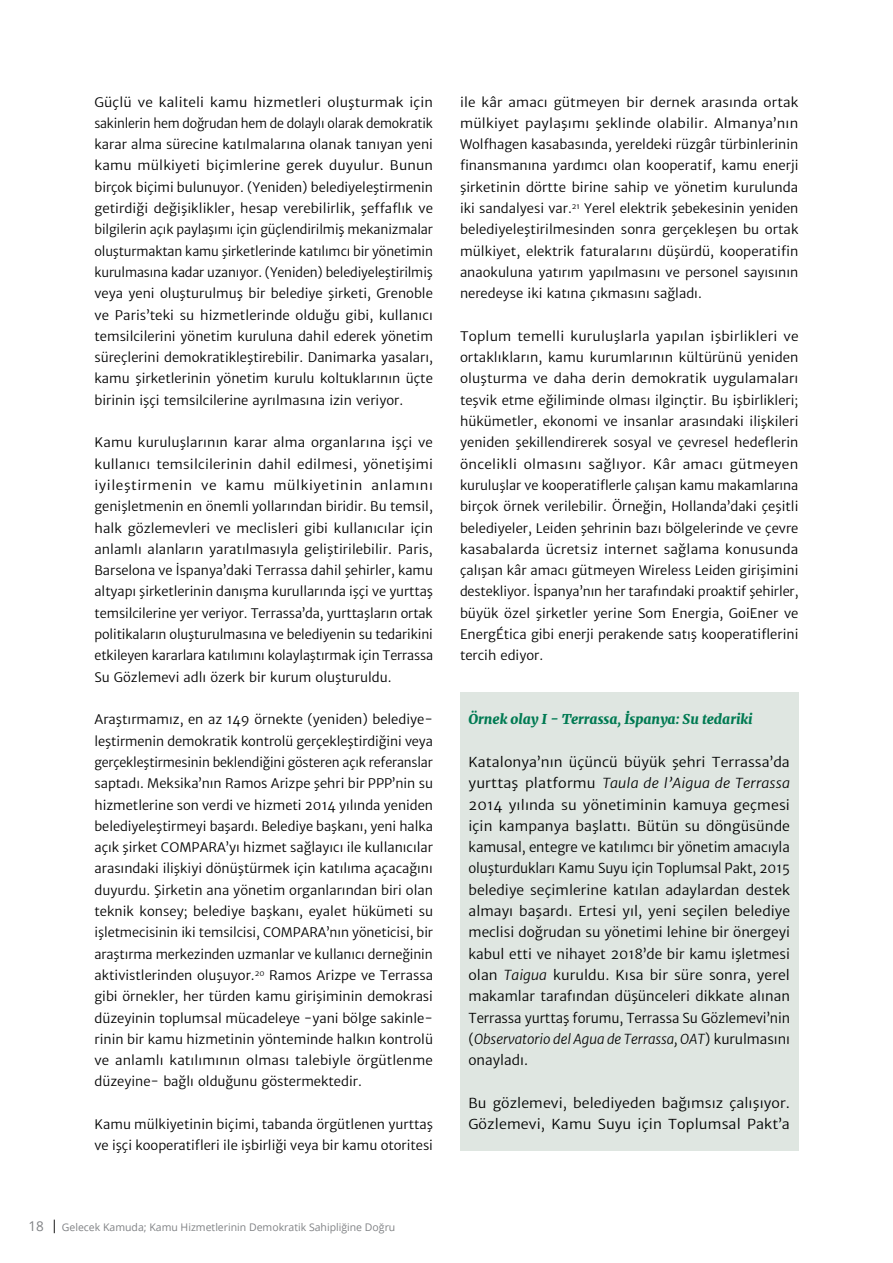
<style>
.page{position:relative;width:893px;height:1263px;background:#fff}
.page>*{position:absolute;margin:0;border:0;box-sizing:border-box;transform-origin:0 0}
.t1{font:13.65px/21.3px "Merriweather Sans";letter-spacing:.005em;color:#000;text-align:justify}
.t2{font:13.65px/21.3px "Merriweather Sans";letter-spacing:.005em;color:#000;scale:1.04 1}
.t3{font:italic 900 13.65px "Merriweather";color:#007a52}
.t4{font:13.05px/21.3px "Merriweather Sans";color:#000;text-align:justify}
.t5{font:13.05px/21.3px "Merriweather Sans";color:#000;text-align:justify;scale:1.04 1}
.t6{font:10.5px "Open Sans";color:#808285}
.s1{font-size:13.5px}
.s2{font-size:13.5px;color:#000}
.s3{font-style:italic}
</style>
<div class="page">
<div style="left:460px;top:692px;width:338px;height:458px;background:#dfe6e1"></div>
<p class="t5" style="left:94px;top:91px;width:327px">Güçlü ve kaliteli kamu hizmetleri oluşturmak için sakinlerin hem doğrudan hem de dolaylı olarak demokratik karar alma sürecine katılmalarına olanak tanıyan yeni kamu mülkiyeti biçimlerine gerek duyulur. Bunun birçok biçimi bulunuyor. (Yeniden) belediyeleştirmenin getirdiği değişiklikler, hesap verebilirlik, şeffaflık ve bilgilerin açık paylaşımı için güçlendirilmiş mekanizmalar oluşturmaktan kamu şirketlerinde katılımcı bir yönetimin kurulmasına kadar uzanıyor. (Yeniden) belediyeleştirilmiş veya yeni oluşturulmuş bir belediye şirketi, Grenoble ve Paris’teki su hizmetlerinde olduğu gibi, kullanıcı temsilcilerini yönetim kuruluna dahil ederek yönetim süreçlerini demokratikleştirebilir. Danimarka yasaları, kamu şirketlerinin yönetim kurulu koltuklarının üçte birinin işçi temsilcilerine ayrılmasına izin veriyor.</p>
<p class="t4" style="left:94px;top:432px;width:340px">Kamu kuruluşlarının karar alma organlarına işçi ve kullanıcı temsilcilerinin dahil edilmesi, yönetişimi iyileştirmenin ve kamu mülkiyetinin anlamını genişletmenin en önemli yollarından biridir. Bu temsil, halk gözlemevleri ve meclisleri gibi kullanıcılar için anlamlı alanların yaratılmasıyla geliştirilebilir. Paris, Barselona ve İspanya’daki Terrassa dahil şehirler, kamu altyapı şirketlerinin danışma kurullarında işçi ve yurttaş temsilcilerine yer veriyor. Terrassa’da, yurttaşların ortak politikaların oluşturulmasına ve belediyenin su tedarikini etkileyen kararlara katılımını kolaylaştırmak için Terrassa Su Gözlemevi adlı özerk bir kurum oluşturuldu.</p>
<p class="t4" style="left:94px;top:709px;width:340px">Araştırmamız, en az 149 örnekte (yeniden) belediye&shy;leştirmenin demokratik kontrolü gerçekleştirdiğini veya gerçekleştirmesinin beklendiğini gösteren açık referanslar saptadı. Meksika’nın Ramos Arizpe şehri bir PPP’nin su hizmetlerine son verdi ve hizmeti 2014 yılında yeniden belediyeleştirmeyi başardı. Belediye başkanı, yeni halka açık şirket COMPARA’yı hizmet sağlayıcı ile kullanıcılar arasındaki ilişkiyi dönüştürmek için katılıma açacağını duyurdu. Şirketin ana yönetim organlarından biri olan teknik konsey; belediye başkanı, eyalet hükümeti su işletmecisinin iki temsilcisi, COMPARA’nın yöneticisi, bir araştırma merkezinden uzmanlar ve kullanıcı derneğinin aktivistlerinden oluşuyor.<sup>20</sup> Ramos Arizpe ve Terrassa gibi örnekler, her türden kamu girişiminin demokrasi düzeyinin toplumsal mücadeleye -yani bölge sakinle&shy;rinin bir kamu hizmetinin yönteminde halkın kontrolü ve anlamlı katılımının olması talebiyle örgütlenme düzeyine- bağlı olduğunu göstermektedir.</p>
<p class="t4" style="left:94px;top:1114px;width:340px">Kamu mülkiyetinin biçimi, tabanda örgütlenen yurttaş ve işçi kooperatifleri ile işbirliği veya bir kamu otoritesi</p>
<p class="t6" style="left:29px;top:1220px;width:368px"><span class="s1">18</span> <span class="s2">|</span> Gelecek Kamuda; Kamu Hizmetlerinin Demokratik Sahipliğine Doğru</p>
<p class="t4" style="left:460px;top:91px;width:340px">ile kâr amacı gütmeyen bir dernek arasında ortak mülkiyet paylaşımı şeklinde olabilir. Almanya’nın Wolfhagen kasabasında, yereldeki rüzgâr türbinlerinin finansmanına yardımcı olan kooperatif, kamu enerji şirketinin dörtte birine sahip ve yönetim kurulunda iki sandalyesi var.<sup>21</sup> Yerel elektrik şebekesinin yeniden belediyeleştirilmesinden sonra gerçekleşen bu ortak mülkiyet, elektrik faturalarını düşürdü, kooperatifin anaokuluna yatırım yapılmasını ve personel sayısının neredeyse iki katına çıkmasını sağladı.</p>
<p class="t5" style="left:460px;top:326px;width:327px">Toplum temelli kuruluşlarla yapılan işbirlikleri ve ortaklıkların, kamu kurumlarının kültürünü yeniden oluşturma ve daha derin demokratik uygulamaları teşvik etme eğiliminde olması ilginçtir. Bu işbirlikleri; hükümetler, ekonomi ve insanlar arasındaki ilişkileri yeniden şekillendirerek sosyal ve çevresel hedeflerin öncelikli olmasını sağlıyor. Kâr amacı gütmeyen kuruluşlar ve kooperatiflerle çalışan kamu makamlarına birçok örnek verilebilir. Örneğin, Hollanda’daki çeşitli belediyeler, Leiden şehrinin bazı bölgelerinde ve çevre kasabalarda ücretsiz internet sağlama konusunda çalışan kâr amacı gütmeyen Wireless Leiden girişimini destekliyor. İspanya’nın her tarafındaki proaktif şehirler, büyük özel şirketler yerine Som Energia, GoiEner ve EnergÉtica gibi enerji perakende satış kooperatiflerini tercih ediyor.</p>
<p class="t3" style="left:468px;top:711px;width:286px">Örnek olay I - Terrassa, İspanya: Su tedariki</p>
<p class="t1" style="left:468px;top:751px;width:323px">Katalonya’nın üçüncü büyük şehri Terrassa’da yurttaş platformu <span class="s3">Taula de l’Aigua de Terrassa </span>2014 yılında su yönetiminin kamuya geçmesi için kampanya başlattı. Bütün su döngüsünde kamusal, entegre ve katılımcı bir yönetim amacıyla oluşturdukları Kamu Suyu için Toplumsal Pakt, 2015 belediye seçimlerine katılan adaylardan destek almayı başardı. Ertesi yıl, yeni seçilen belediye meclisi doğrudan su yönetimi lehine bir önergeyi kabul etti ve nihayet 2018’de bir kamu işletmesi olan <span class="s3">Taigua</span> kuruldu. Kısa bir süre sonra, yerel makamlar tarafından düşünceleri dikkate alınan Terrassa yurttaş forumu, Terrassa Su Gözlemevi’nin (<span class="s3">Observatorio del Agua de Terrassa, OAT</span>) kurulmasını onayladı.</p>
<p class="t2" style="left:468px;top:1092px;width:311px">Bu gözlemevi, belediyeden bağımsız çalışıyor.<br>Gözlemevi, Kamu Suyu için Toplumsal Pakt’a</p>
</div>
